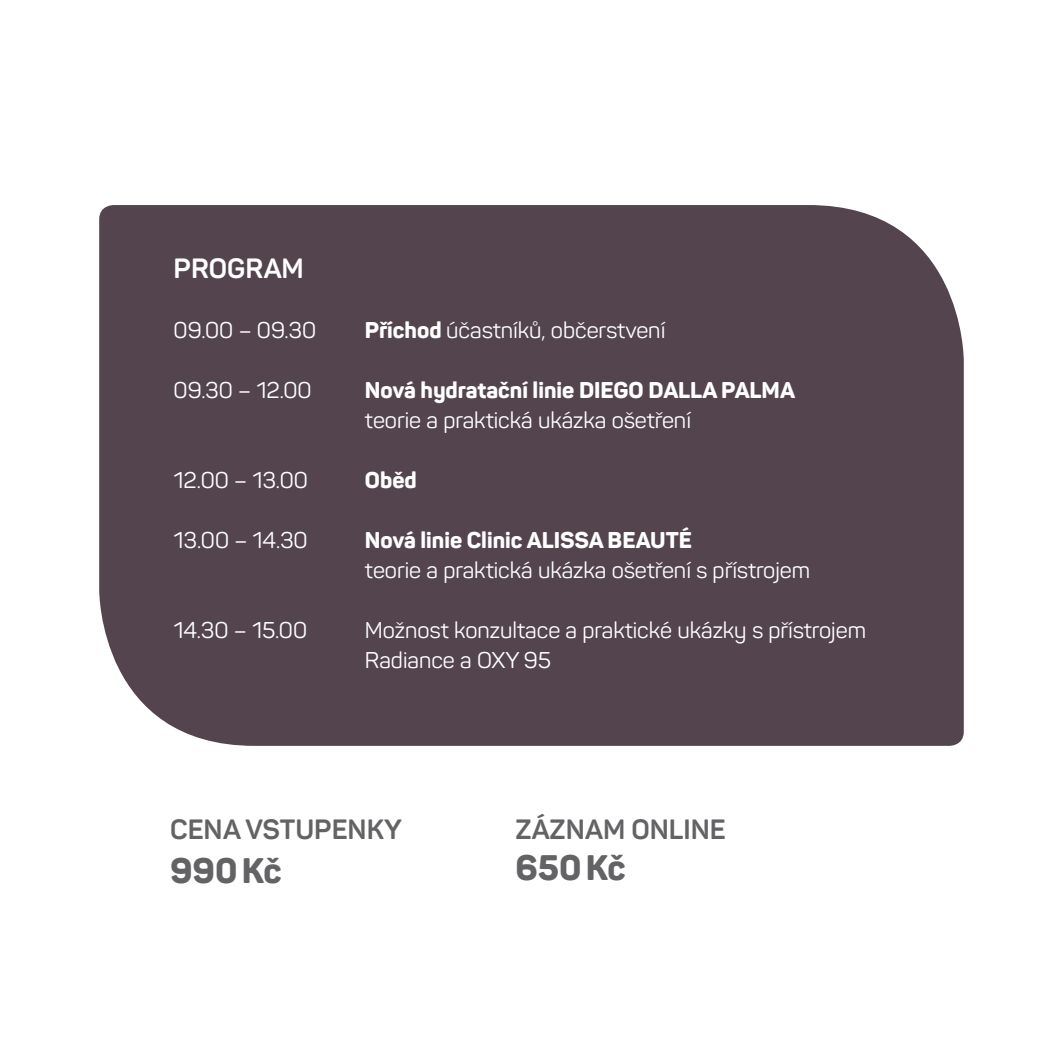
<style>
.page{position:relative;width:1063px;height:1063px;background:#fff}
.page>*{position:absolute;margin:0;border:0;box-sizing:border-box;transform-origin:0 0}
.t1{font:800 35px "Panton";color:#636366}
.t2{font:700 27.5px "Panton";color:#636366}
.t3{font:700 27.5px "Panton";color:#fff}
.t4{font:22.5px/30px "Panton";color:#fff}
.t5{font:800 22.5px "Panton";color:#fff}
.s1{font-weight:800}
</style>
<div class="page">
<div style="left:99px;top:205px;width:865px;height:541px;background:#53444e"></div>
<p class="t3" style="left:174px;top:252px;width:132px">PROGRAM</p>
<p class="t4" style="left:174px;top:315px;width:144px">09.00 – 09.30</p>
<p class="t4" style="left:365px;top:315px;width:302px"><span class="s1">Příchod</span> účastníků, občerstvení</p>
<p class="t4" style="left:174px;top:375px;width:140px">09.30 – 12.00</p>
<p class="t5" style="left:365px;top:376px;width:432px">Nová hydratační linie DIEGO DALLA PALMA</p>
<p class="t4" style="left:365px;top:405px;width:327px">teorie a praktická ukázka ošetření</p>
<p class="t4" style="left:174px;top:465px;width:136px">12.00 – 13.00</p>
<p class="t5" style="left:365px;top:466px;width:53px">Oběd</p>
<p class="t4" style="left:174px;top:525px;width:135px">13.00 – 14.30</p>
<p class="t5" style="left:365px;top:526px;width:329px">Nová linie Clinic ALISSA BEAUTÉ</p>
<p class="t4" style="left:365px;top:555px;width:447px">teorie a praktická ukázka ošetření s přístrojem</p>
<p class="t4" style="left:174px;top:615px;width:135px">14.30 – 15.00</p>
<p class="t4" style="left:365px;top:615px;width:503px">Možnost konzultace a praktické ukázky s přístrojem<br>Radiance a OXY 95</p>
<p class="t2" style="left:170px;top:813px;width:233px">CENA VSTUPENKY</p>
<h1 class="t1" style="left:170px;top:849px;width:113px">990Kč</h1>
<p class="t2" style="left:515px;top:813px;width:212px">ZÁZNAM ONLINE</p>
<h1 class="t1" style="left:515px;top:846px;width:112px">650Kč</h1>
</div>
